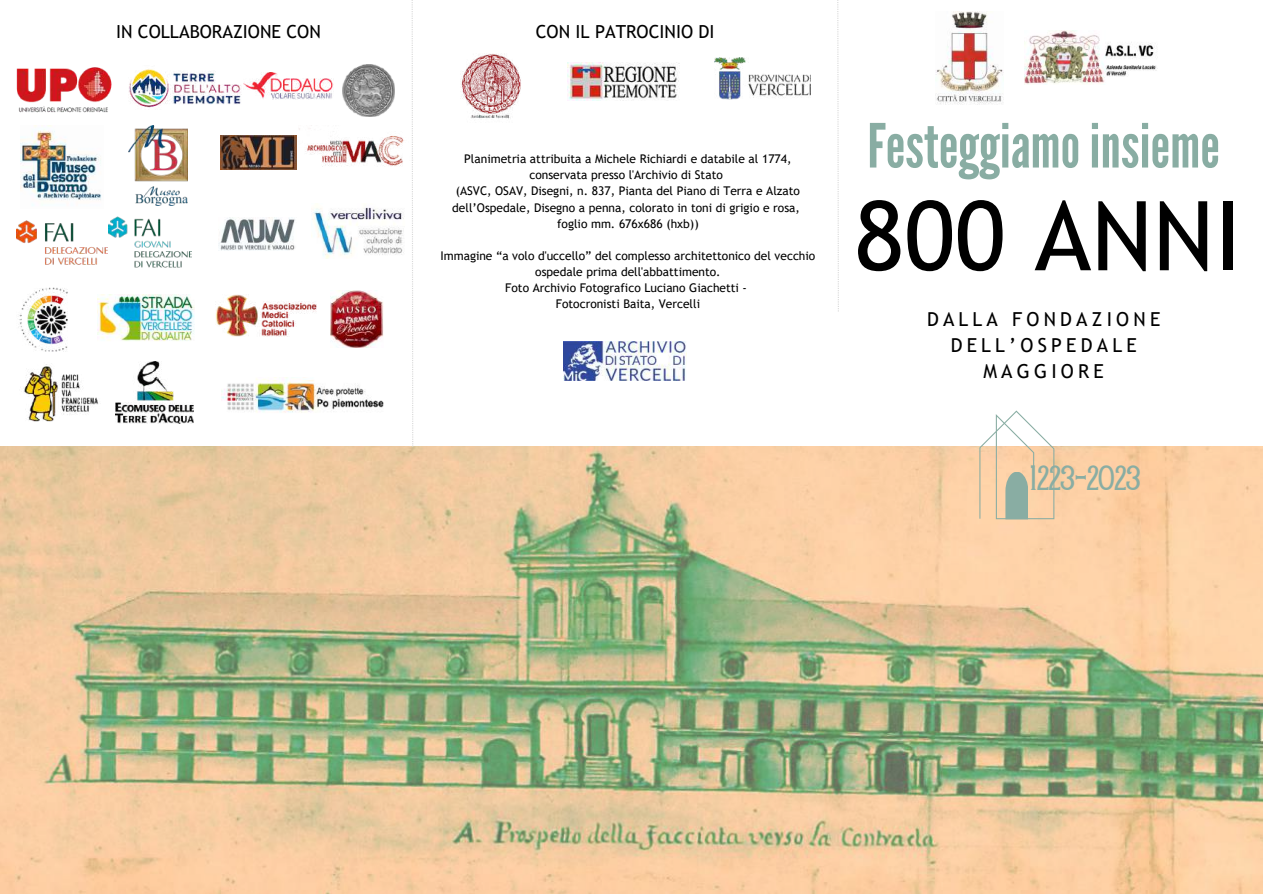
<style>
.page{position:relative;width:1263px;height:894px;background:#fff}
.page>*{position:absolute;margin:0;border:0;box-sizing:border-box;transform-origin:0 0}
.t1{font:96.3px "Trebuchet MS";color:#000}
.t2{font:60.6px "League Gothic";color:#89ada3}
.t3{font:33.15px "Silver Stone";color:#89ada3}
.t4{font:19.2px/25.8px "Trebuchet MS";letter-spacing:.22em;color:#000;text-align:center}
.t5{font:18px "Trebuchet MS";color:#000}
.t6{font:12px/16px "Trebuchet MS";color:#000;text-align:center}
</style>
<div class="page">
<img style="left:0;top:446px;width:1263px;height:447px">
<img style="left:935px;top:12px;width:69px;height:92px">
<img style="left:1024px;top:31px;width:134px;height:54px">
<svg style="left:837px;top:0;width:2px;height:311px"></svg>
<svg style="left:412px;top:0;width:1px;height:446px"></svg>
<svg style="left:979px;top:410px;width:75px;height:109px"></svg>
<img style="left:568px;top:63px;width:112px;height:37px">
<img style="left:219px;top:218px;width:76px;height:32px">
<img style="left:129px;top:126px;width:58px;height:79px">
<img style="left:221px;top:136px;width:75px;height:33px">
<img style="left:20px;top:125px;width:82px;height:81px">
<img style="left:24px;top:364px;width:92px;height:58px">
<img style="left:299px;top:126px;width:114px;height:48px">
<img style="left:243px;top:73px;width:90px;height:27px">
<img style="left:330px;top:290px;width:53px;height:57px">
<img style="left:108px;top:216px;width:83px;height:52px">
<img style="left:16px;top:220px;width:91px;height:45px">
<img style="left:18px;top:287px;width:50px;height:65px">
<img style="left:216px;top:294px;width:100px;height:43px">
<img style="left:16px;top:67px;width:96px;height:46px">
<img style="left:116px;top:362px;width:77px;height:62px">
<img style="left:221px;top:377px;width:163px;height:36px">
<img style="left:98px;top:294px;width:97px;height:47px">
<img style="left:312px;top:207px;width:92px;height:51px">
<img style="left:342px;top:64px;width:53px;height:53px">
<img style="left:461px;top:54px;width:60px;height:65px">
<img style="left:715px;top:58px;width:95px;height:41px">
<img style="left:129px;top:69px;width:112px;height:39px">
<img style="left:564px;top:341px;width:122px;height:40px">
<h3 class="t5" style="left:116px;top:21px;width:206px">IN COLLABORAZIONE CON</h3>
<h3 class="t5" style="left:536px;top:21px;width:180px">CON IL PATROCINIO DI</h3>
<p class="t6" style="left:452px;top:151px;width:349px">Planimetria attribuita a Michele Richiardi e databile al 1774, conservata presso l'Archivio di Stato<br>(ASVC, OSAV, Disegni, n. 837, Pianta del Piano di Terra e Alzato dell’Ospedale, Disegno a penna, colorato in toni di grigio e rosa, foglio mm. 676x686 (hxb))</p>
<p class="t6" style="left:440px;top:247px;width:376px">Immagine “a volo d'uccello” del complesso architettonico del vecchio ospedale prima dell'abbattimento.<br>Foto Archivio Fotografico Luciano Giachetti -<br>Fotocronisti Baita, Vercelli</p>
<h2 class="t2" style="left:867px;top:111px;width:354px">Festeggiamoinsieme</h2>
<h1 class="t1" style="left:854px;top:180px;width:389px">800 ANNI</h1>
<h3 class="t4" style="left:927px;top:306px;width:235px">DALLA FONDAZIONE<br>DELL’OSPEDALE<br>MAGGIORE</h3>
<h3 class="t3" style="left:1030px;top:456px;width:111px">1223-2023</h3>
</div>
